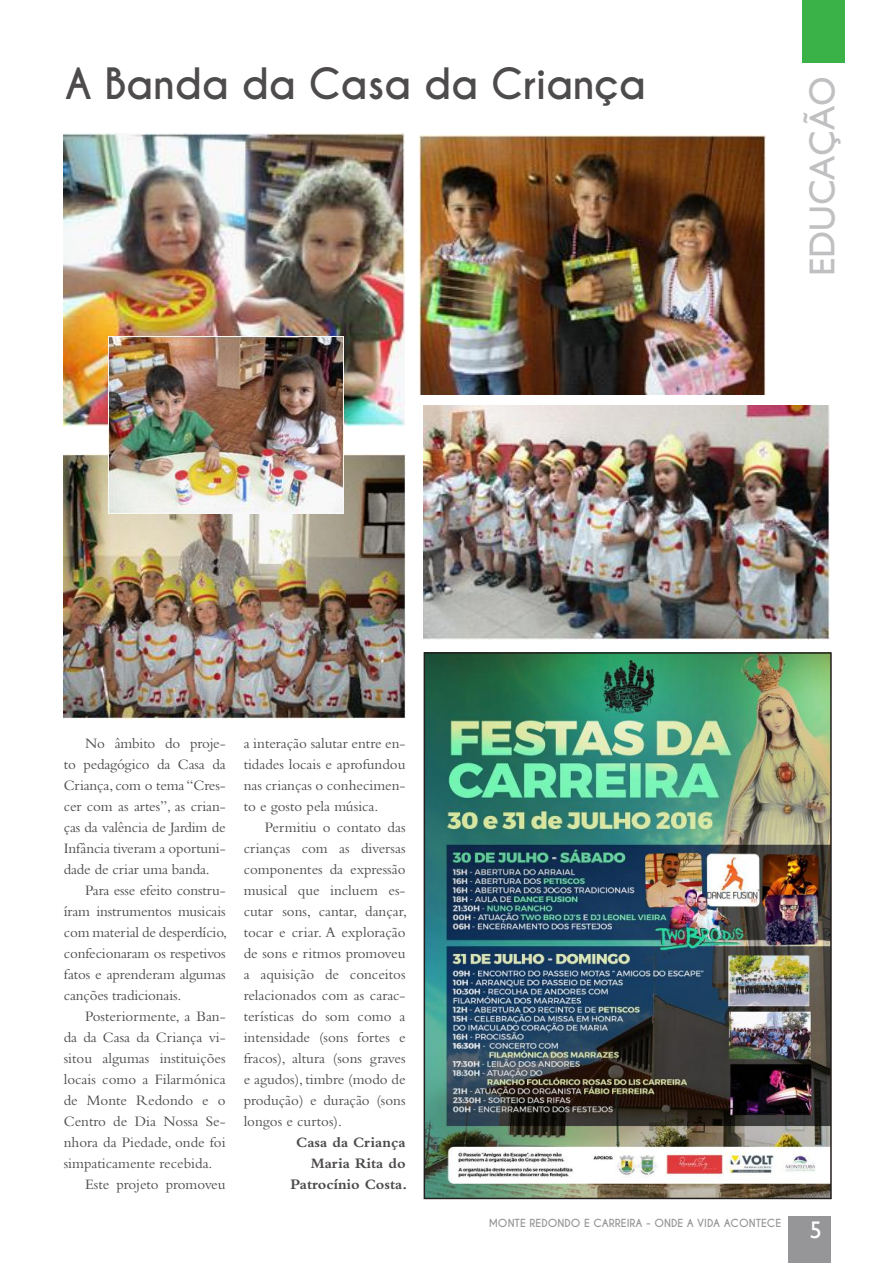
<style>
.page{position:relative;width:893px;height:1263px;background:#fff}
.page>*{position:absolute;margin:0;border:0;box-sizing:border-box;transform-origin:0 0}
.t1{font:700 40.5px "Caviar Dreams";letter-spacing:-.02em;color:#4e4b4c}
.t2{font:36px "Gill Sans";color:#c0bfc1}
.t3{font:24px "Gill Sans";color:#fff}
.t4{font:15px/21px "Bembo Std";color:#4e4b4c;text-align:justify}
.t5{font:700 15px/21px "Bembo Std";color:#4e4b4c;text-align:right}
.t6{font:700 10.5px "Caviar Dreams";color:#969698}
</style>
<div class="page">
<div style="left:788px;top:1216px;width:43px;height:47px;background:#969698"></div>
<div style="left:802px;top:0;width:43px;height:63px;background:#3ab247"></div>
<img style="left:427px;top:655px;width:402px;height:541px">
<div style="left:424px;top:652px;width:408px;height:547px;border:2px solid #241f1f"></div>
<img style="left:64px;top:134px;width:341px;height:292px">
<img style="left:420px;top:135px;width:345px;height:259px">
<img style="left:64px;top:455px;width:342px;height:264px">
<img style="left:424px;top:405px;width:406px;height:234px">
<img style="left:109px;top:336px;width:235px;height:178px">
<h1 class="t1" style="left:65px;top:59px;width:583px">A Banda da Casa da Criança</h1>
<h2 class="t2" style="left:801px;top:276px;width:201px;rotate:-90deg">EDUCAÇÃO</h2>
<p class="t4" style="left:64px;top:732px;width:163px;text-indent:21px">No âmbito do proje&shy;to pedagógico da Casa da Criança, com o tema “Cres&shy;cer com as artes”, as crian&shy;ças da valência de Jardim de Infância tiveram a oportuni&shy;dade de criar uma banda.</p>
<p class="t4" style="left:64px;top:879px;width:165px;text-indent:21px">Para esse efeito constru&shy;íram instrumentos musicais com material de desperdício, confecionaram os respetivos fatos e aprenderam algumas canções tradicionais.</p>
<p class="t4" style="left:85px;top:1005px;width:142px">Posteriormente, a Ban-</p>
<p class="t4" style="left:64px;top:1026px;width:163px">da da Casa da Criança vi-</p>
<p class="t4" style="left:64px;top:1047px;width:163px">sitou algumas instituições</p>
<p class="t4" style="left:64px;top:1068px;width:163px">locais como a Filarmónica</p>
<p class="t4" style="left:64px;top:1089px;width:163px">de Monte Redondo e o</p>
<p class="t4" style="left:64px;top:1110px;width:163px">Centro de Dia Nossa Se-</p>
<p class="t4" style="left:64px;top:1131px;width:163px">nhora da Piedade, onde foi</p>
<p class="t4" style="left:64px;top:1152px;width:150px">simpaticamente recebida.</p>
<p class="t4" style="left:85px;top:1173px;width:142px">Este projeto promoveu</p>
<p class="t4" style="left:244px;top:732px;width:163px">a interação salutar entre en&shy;tidades locais e aprofundou nas crianças o conhecimen&shy;to e gosto pela música.</p>
<p class="t4" style="left:244px;top:816px;width:165px;text-indent:21px">Permitiu o contato das crianças com as diversas componentes da expressão musical que incluem es&shy;cutar sons, cantar, dançar, tocar e criar. A exploração de sons e ritmos promoveu a aquisição de conceitos relacionados com as carac&shy;terísticas do som como a intensidade (sons fortes e fracos), altura (sons graves e agudos), timbre (modo de produção) e duração (sons longos e curtos).</p>
<p class="t5" style="left:291px;top:1132px;width:118px">Casa da Criança<br>Maria Rita do<br>Patrocínio Costa.</p>
<p class="t6" style="left:489px;top:1217px;width:294px">MONTE REDONDO E CARREIRA - ONDE A VIDA ACONTECE</p>
<h3 class="t3" style="left:810px;top:1216px;width:13px">5</h3>
</div>
